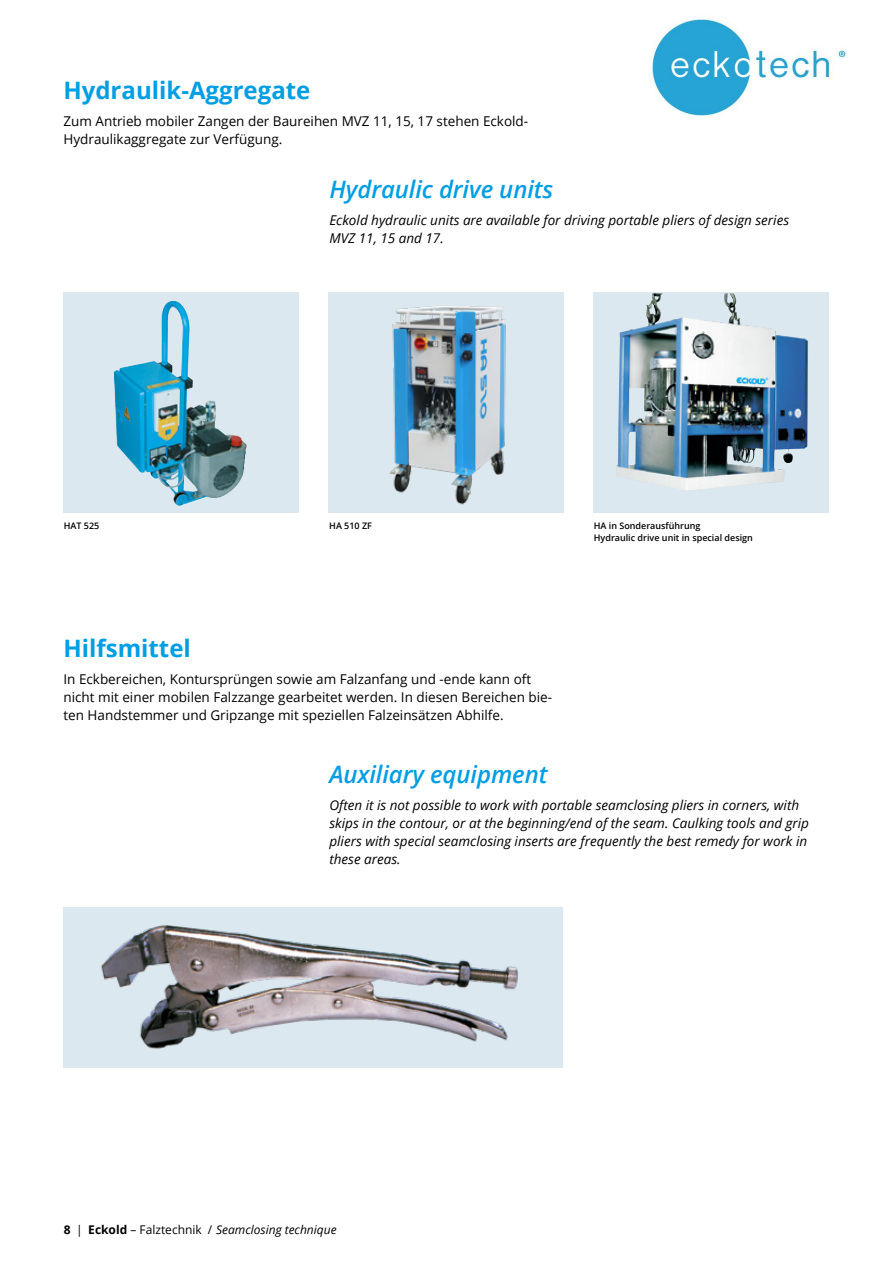
<style>
.page{position:relative;width:893px;height:1263px;background:#fff}
.page>*{position:absolute;margin:0;border:0;box-sizing:border-box;transform-origin:0 0}
.t1{font:italic 600 24px "Open Sans";letter-spacing:-.005em;color:#009ee3}
.t2{font:700 24px "Open Sans";color:#009ee3}
.t3{font:italic 13.5px/18px "Open Sans";color:#000}
.t4{font:13.5px/18px "Open Sans";color:#000}
.t5{font:italic 12px "Open Sans";color:#000}
.t6{font:600 9px/12px "Open Sans";color:#000}
.s1{font-weight:700;font-style:normal}
.s2{font-style:normal}
</style>
<div class="page">
<svg style="left:63px;top:293px;width:235px;height:220px;fill:#dce8ef"></svg>
<img style="left:114px;top:301px;width:57px;height:172px">
<div style="left:329px;top:293px;width:235px;height:220px;background:#dce8ef"></div>
<img style="left:389px;top:306px;width:117px;height:199px">
<div style="left:594px;top:293px;width:235px;height:220px;background:#dce8ef"></div>
<img style="left:616px;top:293px;width:192px;height:197px">
<div style="left:63px;top:907px;width:500px;height:160px;background:#dce8ef"></div>
<img style="left:101px;top:925px;width:418px;height:124px">
<img style="left:651px;top:18px;width:196px;height:98px">
<h1 class="t2" style="left:63px;top:74px;width:249px">Hydraulik-Aggregate</h1>
<p class="t4" style="left:63px;top:112px;width:466px">Zum Antrieb mobiler Zangen der Baureihen MVZ 11, 15, 17 stehen Eckold-<br>Hydraulikaggregate zur Verfügung.</p>
<h1 class="t1" style="left:329px;top:173px;width:225px">Hydraulic drive units</h1>
<p class="t3" style="left:329px;top:211px;width:461px">Eckold hydraulic units are available for driving portable pliers of design series<br>MVZ 11, 15 and 17.</p>
<p class="t6" style="left:64px;top:520px;width:37px">HAT 525</p>
<p class="t6" style="left:329px;top:520px;width:44px">HA 510 ZF</p>
<p class="t6" style="left:594px;top:520px;width:161px">HA in Sonderausführung<br>Hydraulic drive unit in special design</p>
<h1 class="t2" style="left:63px;top:632px;width:129px">Hilfsmittel</h1>
<p class="t4" style="left:63px;top:670px;width:490px">In Eckbereichen, Kontursprüngen sowie am Falzanfang und -ende kann oft nicht mit einer mobilen Falzzange gearbeitet werden. In diesen Bereichen bie&shy;ten Handstemmer und Gripzange mit speziellen Falzeinsätzen Abhilfe.</p>
<h1 class="t1" style="left:329px;top:758px;width:220px">Auxiliary equipment</h1>
<p class="t3" style="left:329px;top:796px;width:481px">Often it is not possible to work with portable seamclosing pliers in corners, with skips in the contour, or at the beginning/end of the seam. Caulking tools and grip pliers with special seamclosing inserts are frequently the best remedy for work in these areas.</p>
<p class="t5" style="left:64px;top:1221px;width:274px"><span class="s1">8</span> <span class="s2">|</span> <span class="s1">Eckold</span> <span class="s2">– Falztechnik /</span> Seamclosing technique</p>
</div>
